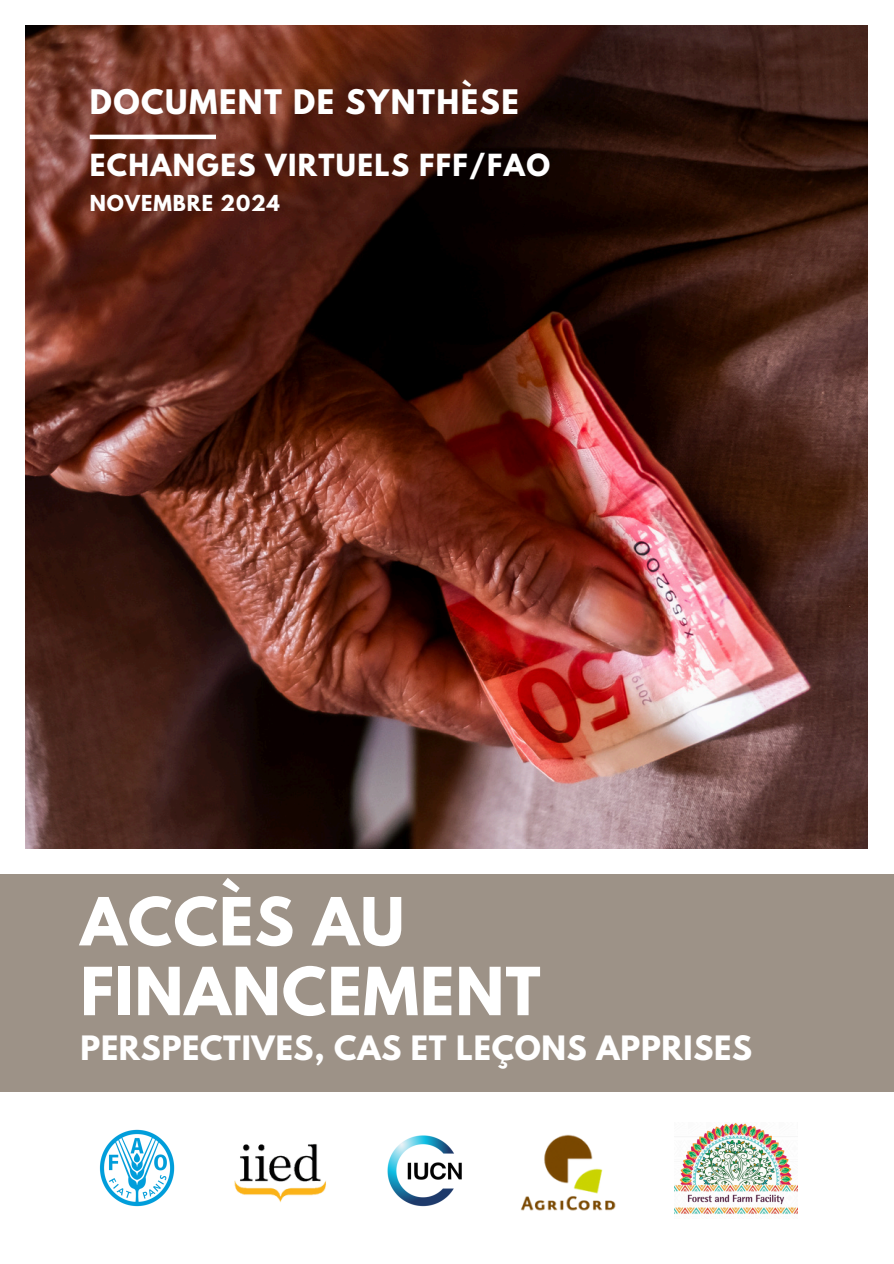
<style>
.page{position:relative;width:894px;height:1264px;background:#fff}
.page>*{position:absolute;margin:0;border:0;box-sizing:border-box;transform-origin:0 0}
.t1{font:700 58.65px/69.8px "League Spartan";letter-spacing:.025em;color:#fff}
.t2{font:700 30px "League Spartan";letter-spacing:.05em;color:#fff}
.t3{font:700 29.7px "League Spartan";letter-spacing:.025em;color:#fff}
.t4{font:700 27px "League Spartan";letter-spacing:.05em;color:#fff}
.t5{font:700 19.5px "League Spartan";letter-spacing:.05em;color:#fff}
</style>
<div class="page">
<img style="left:99px;top:1129px;width:76px;height:77px">
<img style="left:234px;top:1144px;width:92px;height:59px">
<img style="left:387px;top:1135px;width:75px;height:71px">
<img style="left:544px;top:1134px;width:59px;height:58px">
<img style="left:520px;top:1192px;width:96px;height:19px">
<img style="left:674px;top:1122px;width:123px;height:92px">
<img style="left:25px;top:25px;width:842px;height:824px">
<div style="left:0;top:874px;width:893px;height:217px;background:#9d9287"></div>
<hr style="left:90px;top:135px;width:126px;height:4px;background:#fff">
<h1 class="t2" style="left:90px;top:87px;width:430px">DOCUMENT DE SYNTHÈSE</h1>
<p class="t4" style="left:90px;top:152px;width:461px">ECHANGES VIRTUELS FFF/FAO</p>
<p class="t5" style="left:90px;top:194px;width:192px">NOVEMBRE 2024</p>
<h1 class="t1" style="left:80px;top:894px;width:461px">ACCÈS AU<br>FINANCEMENT</h1>
<h1 class="t3" style="left:80px;top:1033px;width:673px">PERSPECTIVES, CAS ET LEÇONS APPRISES</h1>
</div>
